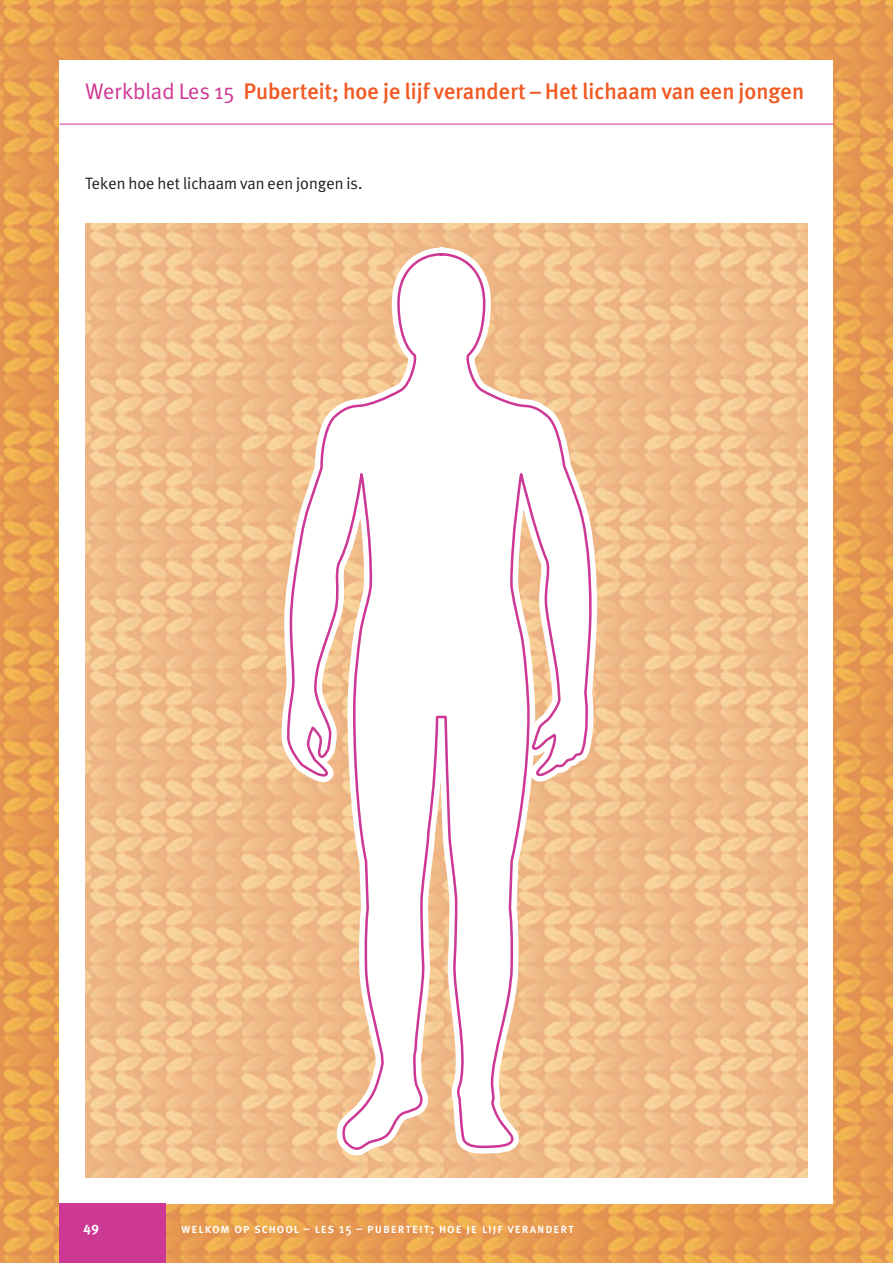
<style>
.page{position:relative;width:893px;height:1263px;background:#fff}
.page>*{position:absolute;margin:0;border:0;box-sizing:border-box;transform-origin:0 0}
.t1{font:500 22.5px "Meta Plus";color:#f15921}
.t2{font:16.5px "Meta Plus Normal";color:#231f20}
.t3{font:700 13.8px "Meta Plus";color:#fff}
.t4{font:13.5px "Meta Plus Medium Caps";letter-spacing:.075em;color:#fff;scale:.93 1}
.s1{font-family:"Meta Plus Normal";font-weight:400;color:#ce3895}
.s2{font-family:"Meta Plus";font-weight:500}
</style>
<div class="page">
<img style="left:0;top:0;width:893px;height:1263px">
<div style="left:60px;top:60px;width:773px;height:1143px;background:#fff"></div>
<hr style="left:60px;top:124px;width:773px;height:1px;background:#ce3895">
<div style="left:60px;top:1203px;width:106px;height:60px;background:#ce3895"></div>
<img style="left:85px;top:223px;width:723px;height:955px">
<svg style="left:274px;top:248px;width:323px;height:907px;background:#f1c292"></svg>
<svg style="left:286px;top:252px;width:305px;height:899px"></svg>
<p class="t1" style="left:85px;top:78px;width:721px"><span class="s1">Werkblad Les 15</span> Puberteit; hoe je lijf verandert – Het lichaam van een jongen</p>
<p class="t2" style="left:85px;top:174px;width:279px">Teken hoe het lichaam van een jongen is.</p>
<p class="t3" style="left:84px;top:1219px;width:17px">49</p>
<p class="t4" style="left:181px;top:1220px;width:424px">welkom op school – les <span class="s2">15</span> – puberteit; hoe je lijf verandert</p>
</div>
